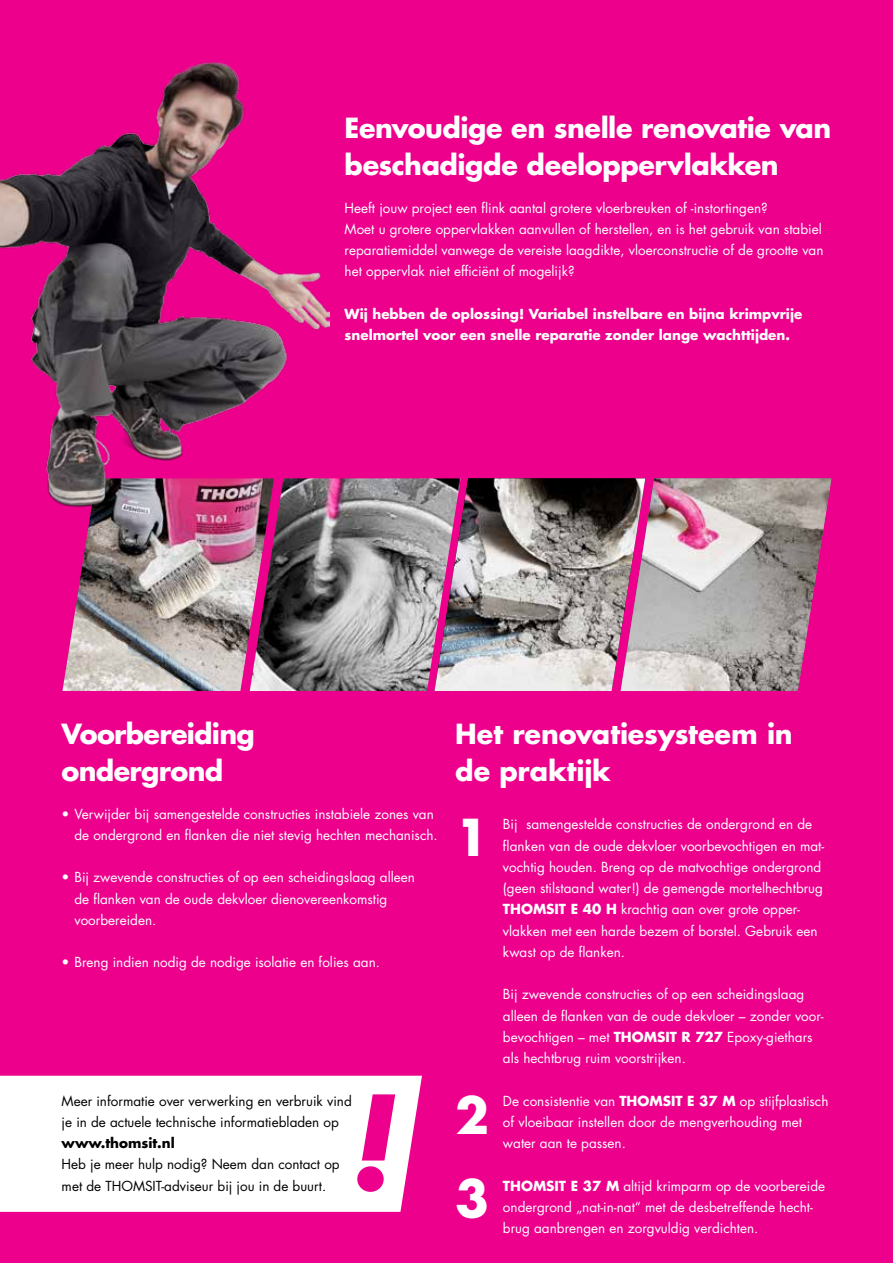
<style>
.page{position:relative;width:893px;height:1263px;background:#ec008c}
.page>*{position:absolute;margin:0;border:0;box-sizing:border-box;transform-origin:0 0}
.t1{font:700 49.5px/82.8px "Futura Std";color:#fff}
.t2{font:700 27px/37.2px "Futura Std";letter-spacing:-.015em;color:#fff}
.t3{font:13.5px/21.3px "Futura Std";color:#fff}
.t4{font:13.5px/21.3px "Futura Std";color:#000}
.t5{font:700 13.5px/21.3px "Futura Std";color:#fff}
.t6{font:700 13.5px "Futura Std";color:#000}
.s1{font-weight:700}
</style>
<div class="page">
<img style="left:62px;top:508px;width:188px;height:183px">
<img style="left:250px;top:478px;width:184px;height:213px">
<svg style="left:434px;top:478px;width:187px;height:213px;background:#9c8f93"></svg>
<img style="left:621px;top:478px;width:210px;height:213px">
<img style="left:0;top:61px;width:332px;height:447px">
<div style="left:0;top:1076px;width:422px;height:136px;background:#fff"></div>
<svg style="left:362px;top:1094px;width:33px;height:66px"></svg>
<div style="left:357px;top:1166px;width:27px;height:26px;background:#ec008c;border-radius:50%"></div>
<h2 class="t2" style="left:345px;top:109px;width:488px">Eenvoudige en snelle renovatie van beschadigde deeloppervlakken</h2>
<p class="t3" style="left:345px;top:197px;width:480px">Heeft jouw project een flink aantal grotere vloerbreuken of -instortingen?<br>Moet u grotere oppervlakken aanvullen of herstellen, en is het gebruik van stabiel reparatiemiddel vanwege de vereiste laagdikte, vloerconstructie of de grootte van het oppervlak niet efficiënt of mogelijk?</p>
<p class="t5" style="left:345px;top:303px;width:459px">Wij hebben de oplossing! Variabel instelbare en bijna krimpvrije snelmortel voor een snelle reparatie zonder lange wachttijden.</p>
<h2 class="t2" style="left:62px;top:715px;width:195px">Voorbereiding ondergrond</h2>
<p class="t3" style="left:62px;top:803px;width:378px;text-align:right">• Verwijder bij samengestelde constructies instabiele zones van de ondergrond en flanken die niet stevig hechten mechanisch.</p>
<p class="t3" style="left:74px;top:867px;width:342px;text-indent:-13px">• Bij zwevende constructies of op een scheidingslaag alleen de flanken van de oude dekvloer dienovereenkomstig voorbereiden.</p>
<p class="t3" style="left:62px;top:952px;width:320px">• Breng indien nodig de nodige isolatie en folies aan.</p>
<p class="t4" style="left:62px;top:1090px;width:292px">Meer informatie over verwerking en verbruik vind je in de actuele technische informatiebladen op</p>
<p class="t6" style="left:62px;top:1134px;width:115px">www.thomsit.nl</p>
<p class="t4" style="left:62px;top:1154px;width:280px">Heb je meer hulp nodig? Neem dan contact op met de THOMSIT-adviseur bij jou in de buurt.</p>
<h2 class="t2" style="left:455px;top:715px;width:339px">Het renovatiesysteem in de praktijk</h2>
<p class="t3" style="left:503px;top:814px;width:323px">Bij samengestelde constructies de ondergrond en de flanken van de oude dekvloer voorbevochtigen en mat&shy;vochtig houden. Breng op de matvochtige ondergrond (geen stilstaand water!) de gemengde mortelhechtbrug <span class="s1">THOMSIT E 40 H</span> krachtig aan over grote opper&shy;vlakken met een harde bezem of borstel. Gebruik een kwast op de flanken.</p>
<p class="t3" style="left:503px;top:984px;width:322px">Bij zwevende constructies of op een scheidingslaag alleen de flanken van de oude dekvloer – zonder voor&shy;bevochtigen – met <span class="s1">THOMSIT R 727</span> Epoxy-giethars als hechtbrug ruim voorstrijken.</p>
<p class="t3" style="left:503px;top:1090px;width:327px">De consistentie van <span class="s1">THOMSIT E 37 M</span> op stijfplastisch of vloeibaar instellen door de mengverhouding met water aan te passen.</p>
<p class="t3" style="left:503px;top:1175px;width:324px"><span class="s1">THOMSIT E 37 M</span> altijd krimparm op de voorbereide ondergrond „nat-in-nat“ met de desbetreffende hecht&shy;brug aanbrengen en zorgvuldig verdichten.</p>
<h1 class="t1" style="left:455px;top:795px;width:35px">1</h1>
<h1 class="t1" style="left:455px;top:1074px;width:35px">2<br>3</h1>
</div>
